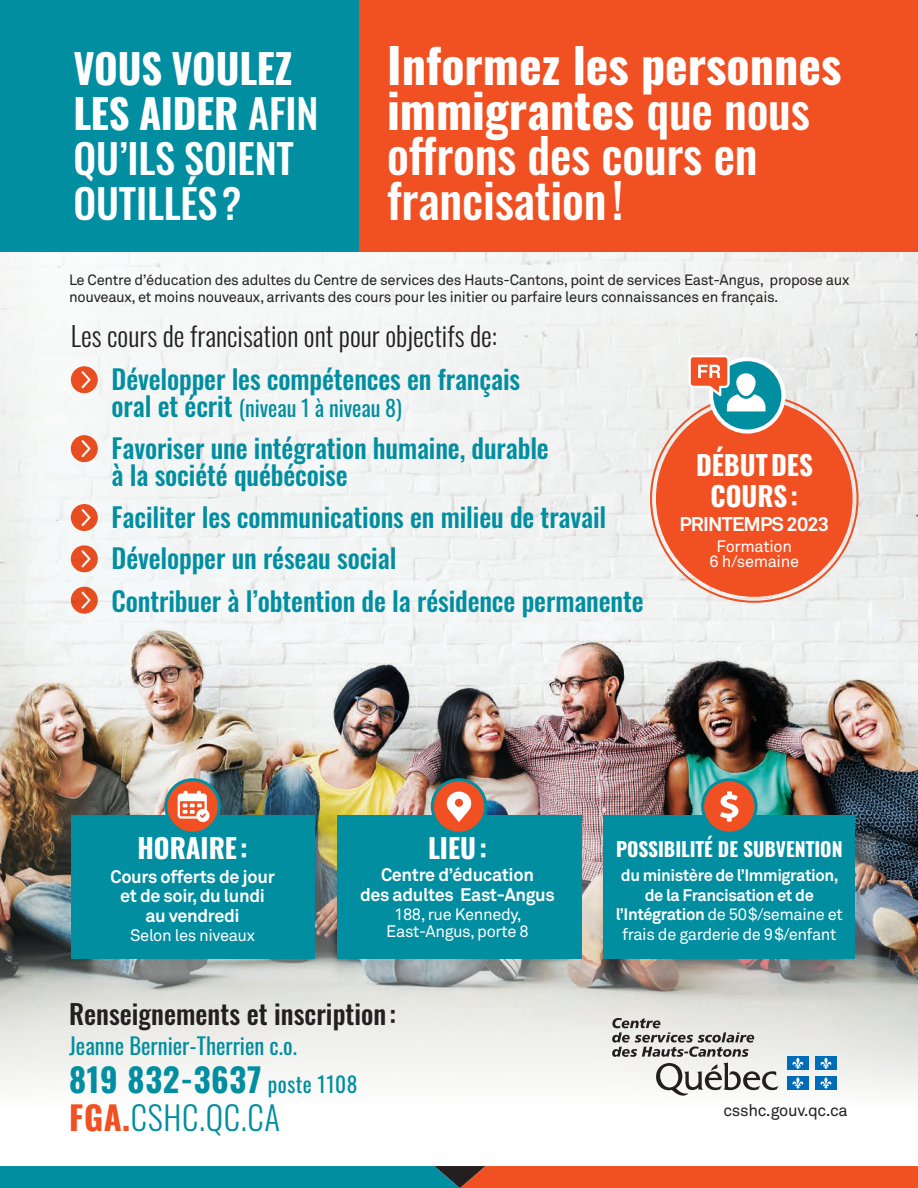
<style>
.page{position:relative;width:918px;height:1188px;background:#fff}
.page>*{position:absolute;margin:0;border:0;box-sizing:border-box;transform-origin:0 0}
.t1{font:500 48px/45px "Oswald";letter-spacing:-.005em;color:#fff}
.t2{font:500 40.5px/45px "Oswald";letter-spacing:-.005em;color:#fff}
.t3{font:700 32.85px "Oswald";letter-spacing:.02em;color:#008ea0}
.t4{font:300 32.85px "Oswald";letter-spacing:.02em;color:#008ea0}
.Paragraph_Style_1{font:300 27px "Oswald";color:#231f20}
.t5{font:500 27px "Oswald";color:#231f20}
.Paragraph_Style_1-2{font:700 27px/30.5px "Oswald";color:#fff;text-align:center}
.Paragraph_Style_2{font:700 27px "Oswald";color:#fff}
.Paragraph_Style_1-3{font:500 26.7px/27.6px "Oswald";letter-spacing:-.005em;color:#008ea0}
.t6{font:22.5px "Oswald";color:#008ea0}
.Paragraph_Style_1-4{font:22.05px "Oswald";letter-spacing:-.005em;color:#008ea0}
.Paragraph_Style_1-5{font:700 19.65px "Akkurat Pro";letter-spacing:-.04em;color:#fff}
.Paragraph_Style_2-2{font:700 19.5px "Oswald";color:#fff}
.Paragraph_Style_3{font:700 18px/19.5px "Akkurat Pro";letter-spacing:-.02em;color:#fff;text-align:center}
.Paragraph_Style_4{font:700 16.5px/19.5px "Akkurat Pro";letter-spacing:-.025em;color:#fff;text-align:center}
.Paragraph_Style_4-2{font:16.5px/16.5px "Akkurat Pro";letter-spacing:-.025em;color:#fff;text-align:center}
.texte{font:16.5px "Akkurat Pro";letter-spacing:-.02em;color:#231f20}
.Paragraph_Style_1-6{font:16.35px/14.7px "Akkurat Pro";letter-spacing:-.02em;color:#fff;text-align:center}
.texte-2{font:14.85px/16.5px "Akkurat Pro";letter-spacing:-.02em;color:#231f20}
.s1{font-weight:700}
.s2{font-weight:500;font-size:26.7px}
.s3{font-weight:400;font-size:21.3px}
.s4{font-weight:700;color:#f15122}
.s5{font-weight:400}
</style>
<div class="page">
<img style="left:0;top:252px;width:918px;height:681px">
<svg style="left:0;top:933px;width:918px;height:157px;fill:#eaebe7"></svg>
<svg style="left:0;top:1166px;width:918px;height:22px;background:#766d5f"></svg>
<div style="left:0;top:0;width:360px;height:252px;background:#008ea0"></div>
<svg style="left:71px;top:366px;width:27px;height:27px"></svg>
<svg style="left:71px;top:435px;width:27px;height:27px"></svg>
<svg style="left:71px;top:504px;width:27px;height:27px"></svg>
<svg style="left:71px;top:545px;width:27px;height:27px"></svg>
<svg style="left:71px;top:587px;width:27px;height:27px"></svg>
<div style="left:360px;top:0;width:558px;height:252px;background:#f15122"></div>
<div style="left:84px;top:828px;width:260px;height:160px;background:#fff;opacity:.3"></div>
<div style="left:71px;top:815px;width:243px;height:143px;background:#008ea0"></div>
<div style="left:350px;top:828px;width:261px;height:160px;background:#fff;opacity:.3"></div>
<div style="left:337px;top:815px;width:244px;height:143px;background:#008ea0"></div>
<div style="left:617px;top:828px;width:267px;height:160px;background:#fff;opacity:.3"></div>
<div style="left:604px;top:815px;width:251px;height:143px;background:#008ea0"></div>
<svg style="left:166px;top:780px;width:53px;height:53px"></svg>
<div style="left:164px;top:778px;width:57px;height:57px;border:3px solid #008ea0;border-radius:50%"></div>
<svg style="left:178px;top:791px;width:32px;height:31px"></svg>
<div style="left:432px;top:780px;width:54px;height:53px;background:#f15122;border-radius:50%"></div>
<div style="left:431px;top:778px;width:56px;height:57px;border:3px solid #008ea0;border-radius:50%"></div>
<svg style="left:446px;top:791px;width:26px;height:31px"></svg>
<div style="left:656px;top:400px;width:197px;height:197px;background:#f15122;border-radius:50%"></div>
<svg style="left:711px;top:359px;width:72px;height:73px;background:#229dac"></svg>
<div style="left:709px;top:357px;width:77px;height:77px;border:4px solid #fff;border-radius:50%"></div>
<svg style="left:689px;top:355px;width:77px;height:56px"></svg>
<div style="left:703px;top:780px;width:53px;height:53px;background:#f15122;border-radius:50%"></div>
<div style="left:701px;top:778px;width:57px;height:57px;border:3px solid #008ea0;border-radius:50%"></div>
<svg style="left:720px;top:791px;width:18px;height:31px"></svg>
<svg style="left:612px;top:1018px;width:167px;height:78px"></svg>
<div style="left:787px;top:1057px;width:22px;height:13px;background:#006bb6"></div>
<svg style="left:792px;top:1057px;width:12px;height:12px"></svg>
<div style="left:815px;top:1057px;width:22px;height:13px;background:#006bb6"></div>
<svg style="left:820px;top:1057px;width:12px;height:12px"></svg>
<div style="left:787px;top:1076px;width:22px;height:14px;background:#006bb6"></div>
<svg style="left:792px;top:1077px;width:12px;height:12px"></svg>
<div style="left:815px;top:1076px;width:22px;height:14px;background:#006bb6"></div>
<svg style="left:820px;top:1077px;width:12px;height:12px"></svg>
<p class="t2" style="left:74px;top:42px;width:246px"><span class="s1">VOUS VOULEZ<br>LES AIDER</span> AFIN<br>QU’ILS SOIENT<br>OUTILLÉS?</p>
<p class="t1" style="left:387px;top:38px;width:456px"><span class="s1">Informez les personnes immigrantes</span> que nous offrons des cours en francisation!</p>
<p class="texte-2" style="left:69px;top:272px;width:782px">Le Centre d’éducation des adultes du Centre de services des Hauts-Cantons, point de services East-Angus, propose aux nouveaux, et moins nouveaux, arrivants des cours pour les initier ou parfaire leurs connaissances en français.</p>
<p class="Paragraph_Style_1" style="left:71px;top:312px;width:428px">Les cours de francisation ont pour objectifs de:</p>
<p class="Paragraph_Style_1-3" style="left:112px;top:363px;width:410px">Développer les compétences en français</p>
<p class="Paragraph_Style_1-4" style="left:112px;top:389px;width:292px"><span class="s2">oral et écrit</span> (niveau 1 à niveau 8)</p>
<p class="Paragraph_Style_1-3" style="left:112px;top:432px;width:439px">Favoriser une intégration humaine, durable à la société québécoise</p>
<p class="Paragraph_Style_1-3" style="left:112px;top:500px;width:496px">Faciliter les communications en milieu de travail</p>
<p class="Paragraph_Style_1-3" style="left:112px;top:542px;width:286px">Développer un réseau social</p>
<p class="Paragraph_Style_1-3" style="left:112px;top:585px;width:534px">Contribuer à l’obtention de la résidence permanente</p>
<p class="Paragraph_Style_1-2" style="left:696px;top:447px;width:118px">DÉBUTDES<br>COURS:</p>
<p class="Paragraph_Style_1-5" style="left:679px;top:511px;width:151px">PRINTEMPS 2023</p>
<p class="Paragraph_Style_1-6" style="left:709px;top:539px;width:91px">Formation<br>6 h/semaine</p>
<p class="Paragraph_Style_2" style="left:137px;top:824px;width:112px">HORAIRE :</p>
<p class="Paragraph_Style_3" style="left:110px;top:867px;width:166px">Cours offerts de jour et de soir, du lundi au vendredi</p>
<p class="Paragraph_Style_4-2" style="left:130px;top:928px;width:126px">Selon les niveaux</p>
<p class="Paragraph_Style_2" style="left:428px;top:824px;width:60px">LIEU:</p>
<p class="Paragraph_Style_3" style="left:360px;top:866px;width:196px">Centre d’éducation<br>des adultes East-Angus</p>
<p class="Paragraph_Style_4-2" style="left:386px;top:907px;width:144px">188, rue Kennedy,<br>East-Angus, porte 8</p>
<p class="t5" style="left:69px;top:990px;width:328px">Renseignements et inscription :</p>
<p class="t6" style="left:69px;top:1026px;width:229px">Jeanne Bernier-Therrien c.o.</p>
<p class="t3" style="left:69px;top:1050px;width:290px">819 832-3637 <span class="s3">poste 1108</span></p>
<p class="t4" style="left:69px;top:1088px;width:213px"><span class="s4">FGA.</span>CSHC.QC.CA</p>
<p class="Paragraph_Style_2-2" style="left:616px;top:832px;width:228px">POSSIBILITÉ DE SUBVENTION</p>
<p class="Paragraph_Style_4" style="left:616px;top:866px;width:228px">du ministère de l’Immigration, de la Francisation et de l’Intégration <span class="s5">de 50$/semaine et frais de garderie de 9$/enfant</span></p>
<p class="texte" style="left:723px;top:1100px;width:126px">csshc.gouv.qc.ca</p>
</div>
